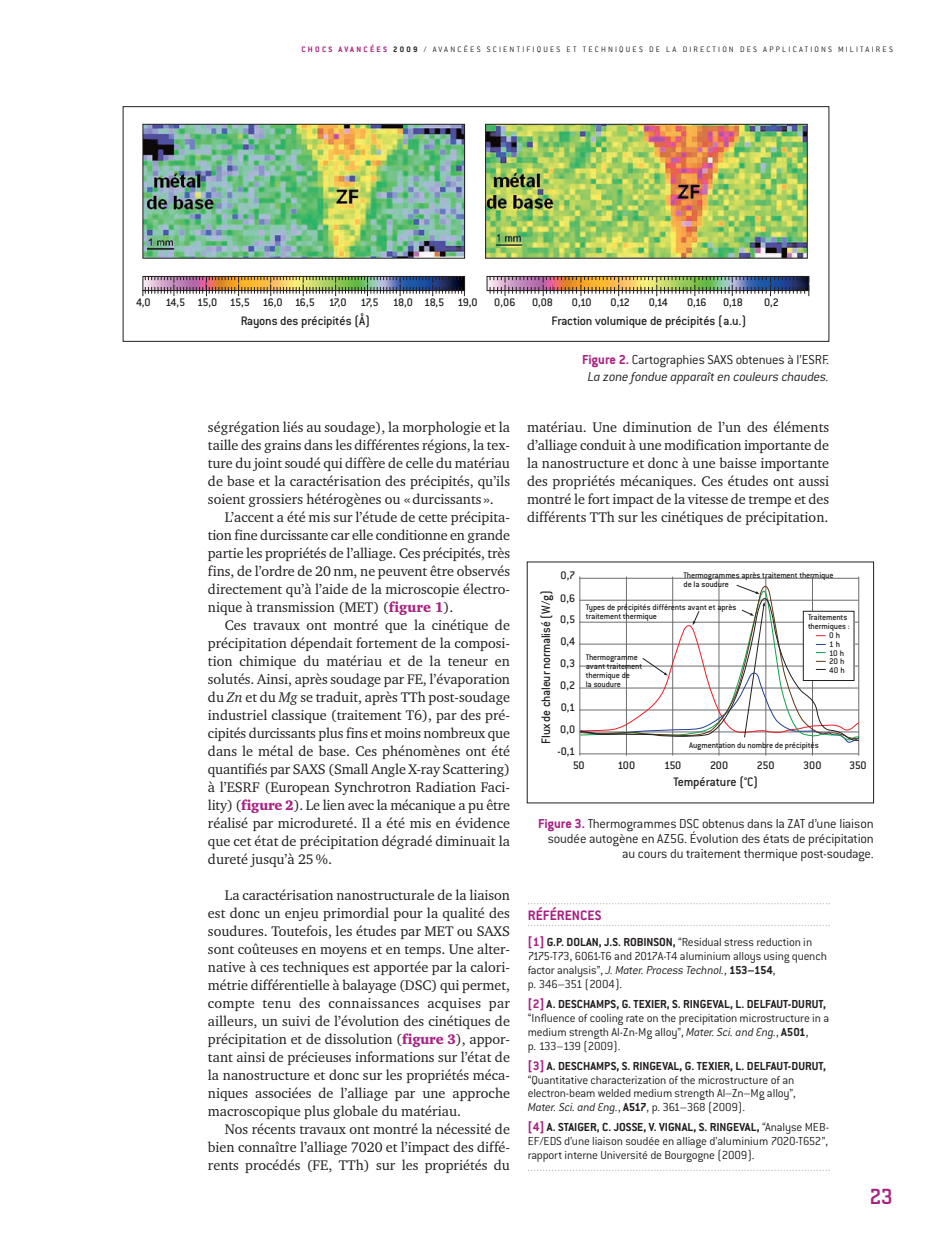
<style>
.page{position:relative;width:936px;height:1234px;background:#fff}
.page>*{position:absolute;margin:0;border:0;box-sizing:border-box;transform-origin:0 0}
.t1{font:700 22.5px "Cholla Slab";color:#a72283}
.t2{font:700 15px "Conduit ITC";color:#a72283}
.t3{font:14.25px/18px "Charter ITC";color:#231f20;text-align:justify}
.t4{font:300 14.25px/15px "Conduit ITC";letter-spacing:-.015em;color:#231f20;text-align:right}
.t5{font:italic 300 14.25px/17.1px "Conduit ITC";letter-spacing:-.015em;color:#231f20;text-align:center}
.t6{font:500 13.5px "Conduit ITC";letter-spacing:-.015em;color:#231f20}
.t7{font:500 13.5px "Conduit ITC";letter-spacing:-.015em;color:#231f20;scale:.95 1}
.t8{font:300 12.75px/13.8px "Conduit ITC";letter-spacing:-.015em;color:#231f20}
.t9{font:500 12px/22px "Conduit ITC";letter-spacing:-.06em;color:#231f20;text-align:justify}
.t10{font:500 9px/9px "Conduit ITC";letter-spacing:-.015em;color:#231f20}
.t11{font:300 8.7px "Conduit ITC";letter-spacing:.255em;color:#231f20}
.s1{font-weight:700;color:#a72283}
.s2{font-weight:700}
.s3{font-family:"Charter ITC Blac";color:#a72283}
.s4{font-style:italic}
.s5{font-weight:700;font-style:normal;color:#a72283}
.s6{font-style:normal}
.s7{font-weight:700;font-size:13.5px;color:#a72283}
</style>
<div class="page">
<svg style="left:528px;top:903px;width:301px;height:1px"></svg>
<svg style="left:528px;top:924px;width:301px;height:2px"></svg>
<svg style="left:528px;top:1169px;width:299px;height:1px"></svg>
<hr style="left:579px;top:578px;width:279px;height:1px;background:#6c6d70">
<hr style="left:579px;top:753px;width:279px;height:1px;background:#6c6d70">
<hr style="left:626px;top:576px;width:1px;height:179px;background:#6c6d70">
<hr style="left:579px;top:576px;width:1px;height:179px;background:#6c6d70">
<hr style="left:672px;top:576px;width:1px;height:179px;background:#6c6d70">
<hr style="left:718px;top:576px;width:1px;height:179px;background:#6c6d70">
<hr style="left:765px;top:576px;width:1px;height:179px;background:#6c6d70">
<hr style="left:812px;top:576px;width:1px;height:179px;background:#6c6d70">
<hr style="left:858px;top:576px;width:1px;height:179px;background:#6c6d70">
<svg style="left:579px;top:579px;width:280px;height:164px"></svg>
<div style="left:802px;top:610px;width:52px;height:70px;border:1px solid #231f20"></div>
<div style="left:123px;top:106px;width:706px;height:235px;border:1px solid #231f20"></div>
<img style="left:142px;top:123px;width:666px;height:168px">
<img style="left:142px;top:276px;width:323px;height:20px">
<img style="left:489px;top:276px;width:320px;height:20px">
<p class="t11" style="left:301px;top:47px;width:593px"><span class="s1">CHOCS AVANCÉES</span> <span class="s2">2009</span> / AVANCÉES SCIENTIFIQUES ET TECHNIQUES DE LA DIRECTION DES APPLICATIONS MILITAIRES</p>
<p class="t9" style="left:136px;top:293px;width:343px">4,0 14,5 15,0 15,5 16,0 16,5 17,0 17,5 18,0 18,5 19,0</p>
<p class="t9" style="left:494px;top:293px;width:23px">0,06</p>
<p class="t9" style="left:532px;top:293px;width:22px">0,08</p>
<p class="t9" style="left:572px;top:293px;width:21px">0,10</p>
<p class="t9" style="left:610px;top:293px;width:21px">0,12</p>
<p class="t9" style="left:648px;top:293px;width:21px">0,14</p>
<p class="t9" style="left:687px;top:293px;width:21px">0,16</p>
<p class="t9" style="left:723px;top:293px;width:21px">0,18</p>
<p class="t9" style="left:764px;top:293px;width:16px">0,2</p>
<p class="t6" style="left:241px;top:316px;width:131px">Rayons des précipités (Å)</p>
<p class="t6" style="left:551px;top:316px;width:196px">Fraction volumique de précipités (a.u.)</p>
<p class="t3" style="left:208px;top:418px;width:303px">ségrégation liés au soudage), la morphologie et la taille des grains dans les différentes régions, la tex&shy;ture du joint soudé qui diffère de celle du matériau de base et la caractérisation des précipités, qu’ils soient grossiers hétérogènes ou « durcissants ».</p>
<p class="t3" style="left:208px;top:508px;width:303px;text-indent:17px">L’accent a été mis sur l’étude de cette précipita&shy;tion fine durcissante car elle conditionne en grande partie les propriétés de l’alliage. Ces précipités, très fins, de l’ordre de 20 nm, ne peuvent être observés directement qu’à l’aide de la microscopie électro&shy;nique à transmission (MET) (<span class="s3">figure 1</span>).</p>
<p class="t3" style="left:208px;top:616px;width:303px;text-indent:17px">Ces travaux ont montré que la cinétique de précipitation dépendait fortement de la composi&shy;tion chimique du matériau et de la teneur en solutés. Ainsi, après soudage par FE, l’évaporation du <span class="s4">Zn</span> et du <span class="s4">Mg</span> se traduit, après TTh post-soudage industriel classique (traitement T6), par des pré&shy;cipités durcissants plus fins et moins nombreux que dans le métal de base. Ces phénomènes ont été quantifiés par SAXS (Small Angle X-ray Scattering) à l’ESRF (European Synchrotron Radiation Faci&shy;lity) (<span class="s3">figure 2</span>). Le lien avec la mécanique a pu être réalisé par microdureté. Il a été mis en évidence que cet état de précipitation dégradé diminuait la dureté jusqu’à 25 %.</p>
<p class="t3" style="left:208px;top:886px;width:303px;text-indent:17px">La caractérisation nanostructurale de la liaison est donc un enjeu primordial pour la qualité des soudures. Toutefois, les études par MET ou SAXS sont coûteuses en moyens et en temps. Une alter&shy;native à ces techniques est apportée par la calori&shy;métrie différentielle à balayage (DSC) qui permet, compte tenu des connaissances acquises par ailleurs, un suivi de l’évolution des cinétiques de précipitation et de dissolution (<span class="s3">figure 3</span>), appor&shy;tant ainsi de précieuses informations sur l’état de la nanostructure et donc sur les propriétés méca&shy;niques associées de l’alliage par une approche macroscopique plus globale du matériau.</p>
<p class="t3" style="left:208px;top:1120px;width:303px;text-indent:17px">Nos récents travaux ont montré la nécessité de bien connaître l’alliage 7020 et l’impact des diffé&shy;rents procédés (FE, TTh) sur les propriétés du</p>
<p class="t5" style="left:582px;top:352px;width:248px"><span class="s5">Figure 2.</span> <span class="s6">Cartographies SAXS obtenues à l’ESRF.<br></span>La zone fondue apparaît en couleurs chaudes.</p>
<p class="t3" style="left:527px;top:418px;width:303px">matériau. Une diminution de l’un des éléments d’alliage conduit à une modification importante de la nanostructure et donc à une baisse importante des propriétés mécaniques. Ces études ont aussi montré le fort impact de la vitesse de trempe et des différents TTh sur les cinétiques de précipitation.</p>
<p class="t9" style="left:557px;top:565px;width:19px">0,7<br>0,6<br>0,5<br>0,4<br>0,3<br>0,2<br>0,1<br>0,0 -0,1</p>
<p class="t7" style="left:541px;top:744px;width:163px;rotate:-90deg">Flux de chaleur normalisé (W/g)</p>
<p class="t10" style="left:683px;top:572px;width:151px">Thermogrammes après traitement thermique de la soudure</p>
<p class="t10" style="left:585px;top:603px;width:152px">Types de précipités différents avant et après traitement thermique</p>
<p class="t10" style="left:585px;top:653px;width:58px">Thermogramme avant traitement thermique de<br>la soudure</p>
<p class="t10" style="left:808px;top:613px;width:41px">Traitements</p>
<p class="t10" style="left:808px;top:622px;width:43px">thermiques :</p>
<p class="t10" style="left:829px;top:632px;width:12px">0h</p>
<p class="t10" style="left:829px;top:640px;width:12px">1h</p>
<p class="t10" style="left:829px;top:649px;width:16px">10 h</p>
<p class="t10" style="left:829px;top:657px;width:17px">20 h</p>
<p class="t10" style="left:829px;top:666px;width:17px">40 h</p>
<p class="t10" style="left:689px;top:741px;width:131px">Augmentation du nombre de précipités</p>
<p class="t9" style="left:572px;top:755px;width:14px">50</p>
<p class="t9" style="left:617px;top:755px;width:19px">100</p>
<p class="t9" style="left:664px;top:755px;width:19px">150</p>
<p class="t9" style="left:710px;top:755px;width:20px">200</p>
<p class="t9" style="left:756px;top:755px;width:19px">250</p>
<p class="t9" style="left:803px;top:755px;width:20px">300</p>
<p class="t9" style="left:849px;top:755px;width:19px">350</p>
<p class="t6" style="left:673px;top:776px;width:86px">Température (°C)</p>
<p class="t4" style="left:538px;top:817px;width:337px"><span class="s1">Figure 3.</span> Thermogrammes DSC obtenus dans la ZAT d’une liaison soudée autogène en AZ5G. Évolution des états de précipitation au cours du traitement thermique post-soudage.</p>
<p class="t2" style="left:527px;top:909px;width:75px">RÉFÉRENCES</p>
<p class="t8" style="left:527px;top:936px;width:300px"><span class="s7">[1]</span> <span class="s2">G.P. DOLAN, J.S. ROBINSON,</span> “Residual stress reduction in 7175-T73, 6061-T6 and 2017A-T4 aluminium alloys using quench factor analysis”, <span class="s4">J. Mater. Process Technol.</span>, <span class="s2">153–154</span>,<br>p. 346–351 (2004).</p>
<p class="t8" style="left:527px;top:998px;width:303px"><span class="s7">[2]</span> <span class="s2">A. DESCHAMPS, G. TEXIER, S. RINGEVAL, L. DELFAUT-DURUT, </span>“Influence of cooling rate on the precipitation microstructure in a medium strength Al-Zn-Mg alloy”, <span class="s4">Mater. Sci. and Eng.</span>, <span class="s2">A501</span>,<br>p. 133–139 (2009).</p>
<p class="t8" style="left:527px;top:1059px;width:300px"><span class="s7">[3]</span> <span class="s2">A. DESCHAMPS, S. RINGEVAL, G. TEXIER, L. DELFAUT-DURUT, </span>“Quantitative characterization of the microstructure of an electron-beam welded medium strength Al–Zn–Mg alloy”, <span class="s4">Mater. Sci. and Eng.</span>, <span class="s2">A517</span>, p. 361–368 (2009).</p>
<p class="t8" style="left:527px;top:1121px;width:303px;text-align:justify"><span class="s7">[4]</span> <span class="s2">A. STAIGER, C. JOSSE, V. VIGNAL, S. RINGEVAL,</span> “Analyse MEB-EF/EDS d’une liaison soudée en alliage d’aluminium 7020-T652”, rapport interne Université de Bourgogne (2009).</p>
<h1 class="t1" style="left:869px;top:1187px;width:25px">23</h1>
</div>
